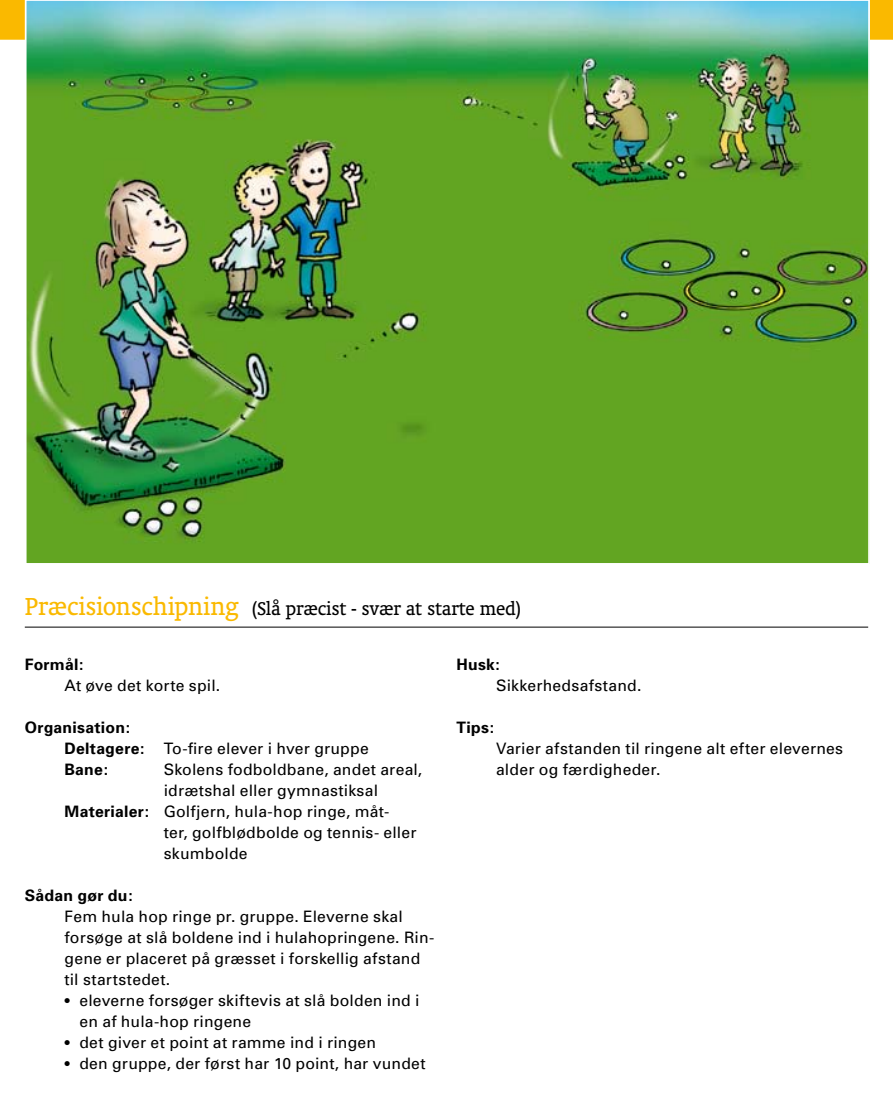
<style>
.page{position:relative;width:893px;height:1117px;background:#fff}
.page>*{position:absolute;margin:0;border:0;box-sizing:border-box;transform-origin:0 0}
.t1{font:21px "Oranda BT";letter-spacing:-.01em;color:#000}
.t2{font:15.75px/21px "Univers";letter-spacing:.015em;color:#000}
.t3{font:700 15.75px/21px "Univers";letter-spacing:.02em;color:#000}
.s1{font-size:28px;color:#fab900}
.s2{font-weight:400}
.s3{font-weight:700}
</style>
<div class="page">
<svg style="left:0;top:0;width:893px;height:40px;background:#c7cd8e"></svg>
<img style="left:28px;top:3px;width:839px;height:558px">
<hr style="left:25px;top:626px;width:843px;height:1px;background:#000">
<h1 class="t1" style="left:25px;top:596px;width:498px"><span class="s1">Præcisionschipning</span> (Slå præcist - svær at starte med)</h1>
<p class="t3" style="left:25px;top:653px;width:60px">Formål:</p>
<p class="t2" style="left:64px;top:674px;width:157px">At øve det korte spil.</p>
<p class="t3" style="left:64px;top:716px;width:306px;text-indent:-40px">Organisation:<br>Deltagere: <span class="s2">To-fire elever i hver gruppe<br></span>Bane:</p>
<p class="t2" style="left:164px;top:758px;width:260px">Skolens fodboldbane, andet areal,</p>
<p class="t2" style="left:164px;top:779px;width:216px">idrætshal eller gymnastiksal</p>
<p class="t2" style="left:65px;top:800px;width:326px"><span class="s3">Materialer:</span> Golfjern, hula-hop ringe, måt-</p>
<p class="t2" style="left:164px;top:821px;width:254px">ter, golfblødbolde og tennis- eller</p>
<p class="t2" style="left:164px;top:842px;width:85px">skumbolde</p>
<p class="t3" style="left:25px;top:884px;width:109px">Sådan gør du:</p>
<p class="t2" style="left:65px;top:905px;width:371px">Fem hula hop ringe pr. gruppe. Eleverne skal forsøge at slå boldene ind i hulahopringene. Rin&shy;gene er placeret på græsset i forskellig afstand til startstedet.</p>
<p class="t2" style="left:79px;top:989px;width:342px;text-indent:-15px">● eleverne forsøger skiftevis at slå bolden ind i en af hula-hop ringene</p>
<p class="t2" style="left:64px;top:1031px;width:313px">● det giver et point at ramme ind i ringen</p>
<p class="t2" style="left:64px;top:1052px;width:363px">● den gruppe, der først har 10 point, har vundet</p>
<p class="t3" style="left:456px;top:653px;width:45px">Husk:</p>
<p class="t2" style="left:496px;top:674px;width:147px">Sikkerhedsafstand.</p>
<p class="t3" style="left:456px;top:716px;width:39px">Tips:</p>
<p class="t2" style="left:496px;top:737px;width:349px">Varier afstanden til ringene alt efter elevernes alder og færdigheder.</p>
</div>
